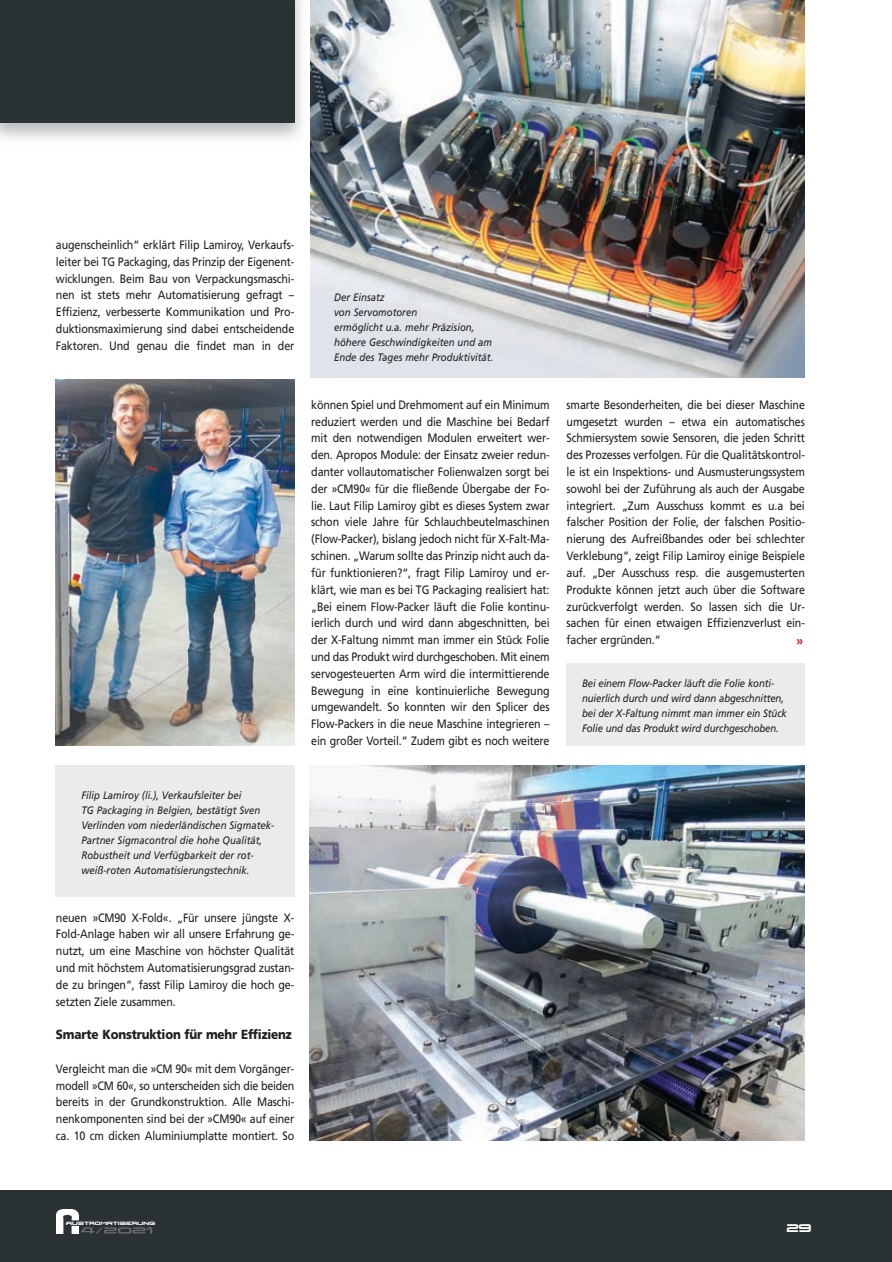
<style>
.page{position:relative;width:892px;height:1262px;background:#fff}
.page>*{position:absolute;margin:0;border:0;box-sizing:border-box;transform-origin:0 0}
.t1{font:900 13.2px "Frutiger";letter-spacing:-.015em;color:#231f20;scale:.89 1}
.t2{font:700 12.3px "Frutiger";color:#de1b22}
.t3{font:12.15px/16.8px "Frutiger";letter-spacing:-.015em;color:#231f20;text-align:justify;scale:.88 1}
.t4{font:italic 10.8px/15px "Frutiger";color:#231f20;scale:.89 1}
.t5{font:9.75px "Korataki";color:#fff;scale:1.05 1}
.t6{font:4.05px "BOL Dfinger";letter-spacing:.045em;color:#fff;scale:1.26 1}
</style>
<div class="page">
<div style="left:0;top:1190px;width:891px;height:71px;background:#2b3234"></div>
<img style="left:0;top:0;width:302px;height:139px">
<div style="left:0;top:0;width:294px;height:122px;background:#2b3234"></div>
<img style="left:57px;top:1209px;width:21px;height:24px">
<svg style="left:81px;top:1227px;width:71px;height:6px"></svg>
<img style="left:55px;top:380px;width:239px;height:365px">
<img style="left:310px;top:0;width:494px;height:377px">
<img style="left:310px;top:765px;width:494px;height:374px">
<div style="left:566px;top:663px;width:238px;height:82px;background:#eaebec"></div>
<div style="left:55px;top:765px;width:239px;height:131px;background:#eaebec"></div>
<p class="t3" style="left:56px;top:237px;width:272px">augenscheinlich“ erklärt Filip Lamiroy, Verkaufs&shy;leiter bei TG Packaging, das Prinzip der Eigenent&shy;wicklungen. Beim Bau von Verpackungsmaschi&shy;nen ist stets mehr Automatisierung gefragt – Effizienz, verbesserte Kommunikation und Pro&shy;duktionsmaximierung sind dabei entscheidende Faktoren. Und genau die findet man in der</p>
<p class="t4" style="left:81px;top:788px;width:218px">Filip Lamiroy (li.), Verkaufsleiter bei<br>TG Packaging in Belgien, bestätigt Sven Verlinden vom niederländischen Sigmatek-Partner Sigmacontrol die hohe Qualität, Robustheit und Verfügbarkeit der rot&shy;weiß-roten Automatisierungstechnik.</p>
<p class="t3" style="left:56px;top:909px;width:272px">neuen »CM90 X-Fold«. „Für unsere jüngste X-Fold-Anlage haben wir all unsere Erfahrung ge&shy;nutzt, um eine Maschine von höchster Qualität und mit höchstem Automatisierungsgrad zustan&shy;de zu bringen“, fasst Filip Lamiroy die hoch ge&shy;setzten Ziele zusammen.</p>
<p class="t1" style="left:56px;top:1029px;width:266px">Smarte Konstruktion für mehr Effizienz</p>
<p class="t3" style="left:56px;top:1060px;width:272px">Vergleicht man die »CM 90« mit dem Vorgänger&shy;modell »CM 60«, so unterscheiden sich die beiden bereits in der Grundkonstruktion. Alle Maschi&shy;nenkomponenten sind bei der »CM90« auf einer ca. 10 cm dicken Aluminiumplatte montiert. So</p>
<p class="t4" style="left:334px;top:290px;width:180px">Der Einsatz<br>von Servomotoren<br>ermöglicht u.a. mehr Präzision, höhere Geschwindigkeiten und am<br>Ende des Tages mehr Produktivität.</p>
<p class="t3" style="left:311px;top:397px;width:272px">können Spiel und Drehmoment auf ein Minimum reduziert werden und die Maschine bei Bedarf mit den notwendigen Modulen erweitert wer&shy;den. Apropos Module: der Einsatz zweier redun&shy;danter vollautomatischer Folienwalzen sorgt bei der »CM90« für die fließende Übergabe der Fo&shy;lie. Laut Filip Lamiroy gibt es dieses System zwar schon viele Jahre für Schlauchbeutelmaschinen (Flow-Packer), bislang jedoch nicht für X-Falt-Ma&shy;schinen. „Warum sollte das Prinzip nicht auch da&shy;für funktionieren?“, fragt Filip Lamiroy und er&shy;klärt, wie man es bei TG Packaging realisiert hat: „Bei einem Flow-Packer läuft die Folie kontinu&shy;ierlich durch und wird dann abgeschnitten, bei der X-Faltung nimmt man immer ein Stück Folie und das Produkt wird durchgeschoben. Mit einem servogesteuerten Arm wird die intermittierende Bewegung in eine kontinuierliche Bewegung umgewandelt. So konnten wir den Splicer des Flow-Packers in die neue Maschine integrieren – ein großer Vorteil.“ Zudem gibt es noch weitere</p>
<p class="t3" style="left:566px;top:397px;width:272px">smarte Besonderheiten, die bei dieser Maschine umgesetzt wurden – etwa ein automatisches Schmiersystem sowie Sensoren, die jeden Schritt des Prozesses verfolgen. Für die Qualitätskontrol&shy;le ist ein Inspektions- und Ausmusterungssystem sowohl bei der Zuführung als auch der Ausgabe integriert. „Zum Ausschuss kommt es u.a bei falscher Position der Folie, der falschen Positio&shy;nierung des Aufreißbandes oder bei schlechter Verklebung“, zeigt Filip Lamiroy einige Beispiele auf. „Der Ausschuss resp. die ausgemusterten Produkte können jetzt auch über die Software zurückverfolgt werden. So lassen sich die Ur - sachen für einen etwaigen Effizienzverlust ein - facher ergründen.“</p>
<p class="t2" style="left:796px;top:635px;width:8px">»</p>
<p class="t4" style="left:582px;top:676px;width:231px">Bei einem Flow-Packer läuft die Folie konti&shy;nuierlich durch und wird dann abgeschnitten, bei der X-Faltung nimmt man immer ein Stück Folie und das Produkt wird durchgeschoben.</p>
<p class="t6" style="left:66px;top:1220px;width:72px">AUSTROMATISIERUNG</p>
<p class="t5" style="left:786px;top:1223px;width:25px">29</p>
</div>
